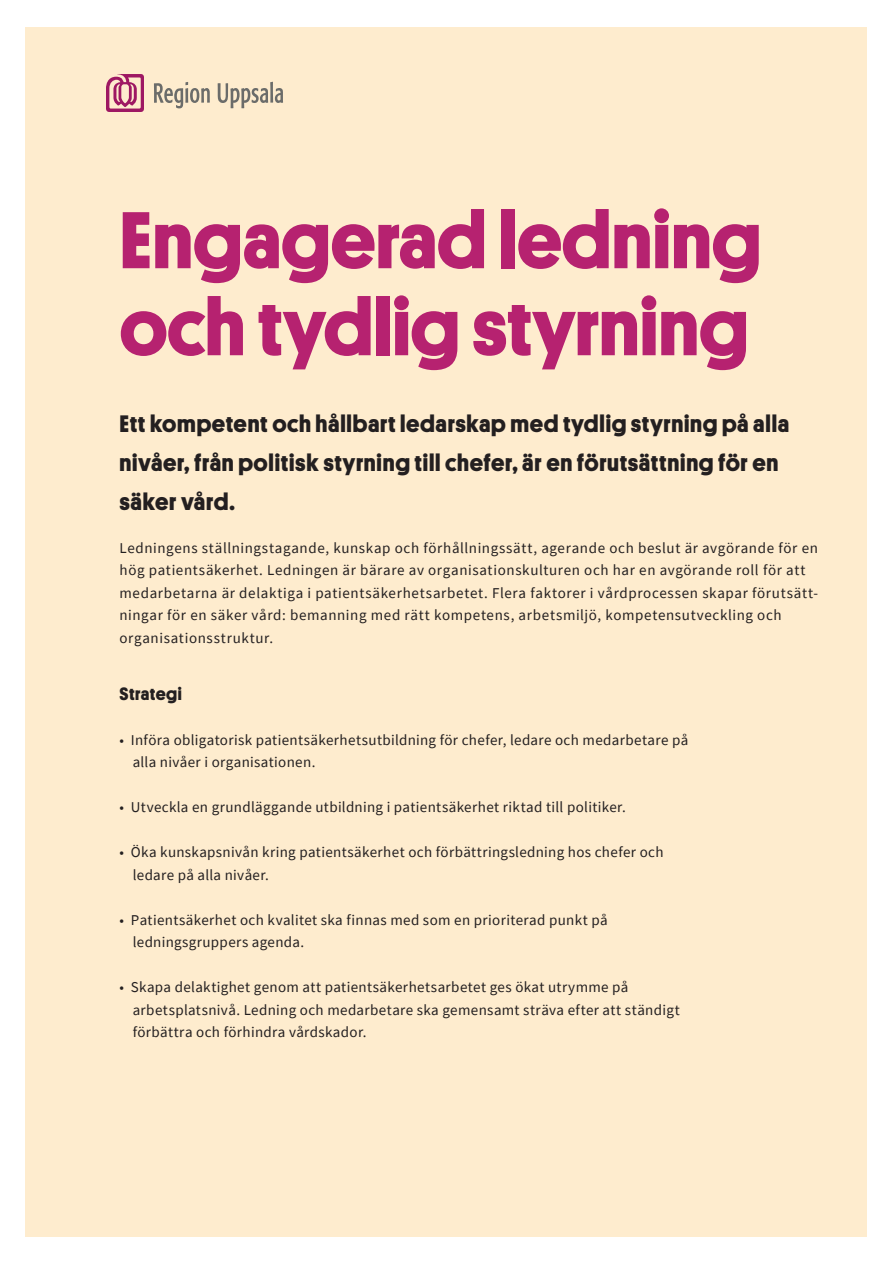
<style>
.page{position:relative;width:893px;height:1263px;background:#fff}
.page>*{position:absolute;margin:0;border:0;box-sizing:border-box;transform-origin:0 0}
.Rubrik_1{font:700 81px/87px "Platform";color:#b62270}
.Rubriknivå_2__22_26p{font:700 24px/39px "Platform";letter-spacing:.025em;color:#231f20}
.Rubrik_2{font:700 18px "Platform";letter-spacing:.025em;color:#231f20}
.Brödtext_10_15_pkt_S{font:15px/22.5px "Source Sans Pro";letter-spacing:.03em;color:#231f20}
</style>
<div class="page">
<div style="left:26px;top:27px;width:841px;height:1210px;background:#feecce"></div>
<svg style="left:218px;top:82px;width:65px;height:26px"></svg>
<svg style="left:154px;top:82px;width:56px;height:26px"></svg>
<svg style="left:106px;top:74px;width:38px;height:38px"></svg>
<h1 class="Rubrik_1" style="left:119px;top:192px;width:643px">Engagerad ledning och tydlig styrning</h1>
<p class="Rubriknivå_2__22_26p" style="left:119px;top:403px;width:671px">Ett kompetent och hållbart ledarskap med tydlig styrning på alla nivåer, från politisk styrning till chefer, är en förutsättning för en säker vård.</p>
<p class="Brödtext_10_15_pkt_S" style="left:119px;top:536px;width:700px">Ledningens ställningstagande, kunskap och förhållningssätt, agerande och beslut är avgörande för en hög patientsäkerhet. Ledningen är bärare av organisationskulturen och har en avgörande roll för att medarbetarna är delaktiga i patientsäkerhetsarbetet. Flera faktorer i vårdprocessen skapar förutsätt&shy;ningar för en säker vård: bemanning med rätt kompetens, arbetsmiljö, kompetensutveckling och organisationsstruktur.</p>
<h2 class="Rubrik_2" style="left:119px;top:680px;width:64px">Strategi</h2>
<p class="Brödtext_10_15_pkt_S" style="left:119px;top:728px;width:570px">• Införa obligatorisk patientsäkerhetsutbildning för chefer, ledare och medarbetare på</p>
<p class="Brödtext_10_15_pkt_S" style="left:133px;top:751px;width:184px">alla nivåer i organisationen.</p>
<p class="Brödtext_10_15_pkt_S" style="left:119px;top:796px;width:508px">• Utveckla en grundläggande utbildning i patientsäkerhet riktad till politiker.</p>
<p class="Brödtext_10_15_pkt_S" style="left:119px;top:841px;width:546px">• Öka kunskapsnivån kring patientsäkerhet och förbättringsledning hos chefer och</p>
<p class="Brödtext_10_15_pkt_S" style="left:133px;top:863px;width:138px">ledare på alla nivåer.</p>
<p class="Brödtext_10_15_pkt_S" style="left:119px;top:908px;width:490px">• Patientsäkerhet och kvalitet ska finnas med som en prioriterad punkt på</p>
<p class="Brödtext_10_15_pkt_S" style="left:133px;top:931px;width:173px">ledningsgruppers agenda.</p>
<p class="Brödtext_10_15_pkt_S" style="left:119px;top:976px;width:510px">• Skapa delaktighet genom att patientsäkerhetsarbetet ges ökat utrymme på</p>
<p class="Brödtext_10_15_pkt_S" style="left:133px;top:998px;width:549px">arbetsplatsnivå. Ledning och medarbetare ska gemensamt sträva efter att ständigt</p>
<p class="Brödtext_10_15_pkt_S" style="left:133px;top:1021px;width:235px">förbättra och förhindra vårdskador.</p>
</div>
